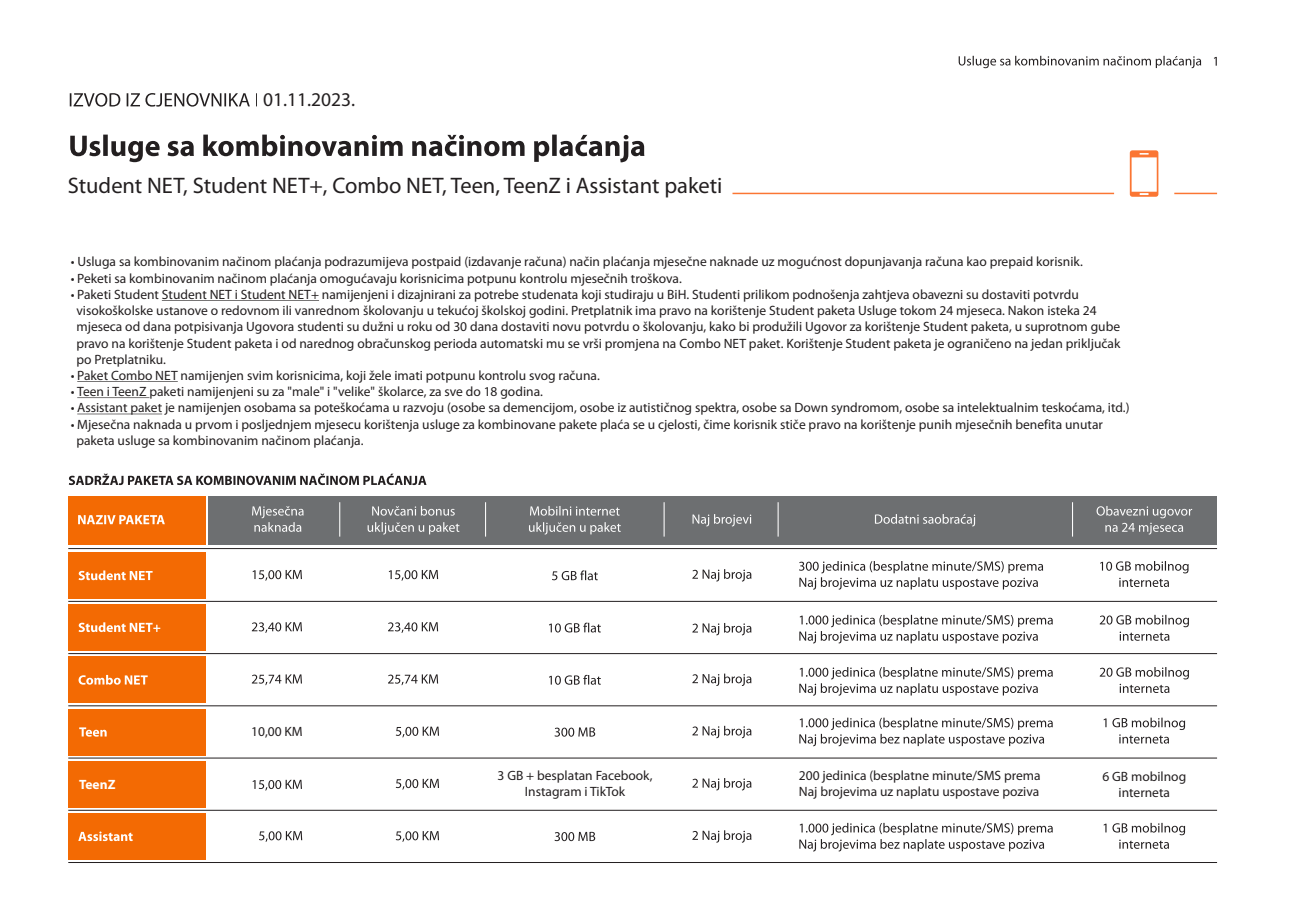
<style>
.page{position:relative;width:1290px;height:920px;background:#fff}
.page>*{position:absolute;margin:0;border:0;box-sizing:border-box;transform-origin:0 0}
.t1{font:22.5px "Myriad Pro";color:#231f20}
.t2{font:19.5px "Myriad Pro";color:#231f20}
.t3{font:13.5px/16.2px "Myriad Pro";color:#231f20;text-align:center}
.t4{font:700 13.5px "Myriad Pro";color:#fff}
.s1{font-weight:900}
</style>
<div class="page">
<hr style="left:162px;top:300px;width:157px;height:1px;background:#231f20">
<hr style="left:77px;top:381px;width:101px;height:1px;background:#231f20">
<hr style="left:77px;top:397px;width:72px;height:1px;background:#231f20">
<hr style="left:77px;top:414px;width:85px;height:1px;background:#231f20">
<div style="left:68px;top:496px;width:138px;height:49px;background:#f36a03"></div>
<div style="left:209px;top:496px;width:1008px;height:49px;background:#6d6f71"></div>
<svg style="left:70px;top:135px;width:574px;height:27px"></svg>
<svg style="left:70px;top:93px;width:187px;height:14px"></svg>
<svg style="left:78px;top:515px;width:87px;height:9px"></svg>
<svg style="left:252px;top:506px;width:52px;height:26px"></svg>
<hr style="left:732px;top:193px;width:382px;height:1px;background:#fb7633">
<hr style="left:1174px;top:193px;width:43px;height:1px;background:#fb7633">
<svg style="left:1214px;top:57px;width:3px;height:9px"></svg>
<svg style="left:1130px;top:150px;width:28px;height:47px"></svg>
<svg style="left:959px;top:56px;width:242px;height:12px"></svg>
<svg style="left:368px;top:506px;width:91px;height:29px"></svg>
<svg style="left:529px;top:506px;width:92px;height:29px"></svg>
<svg style="left:692px;top:514px;width:59px;height:12px"></svg>
<svg style="left:875px;top:514px;width:100px;height:12px"></svg>
<svg style="left:1096px;top:506px;width:96px;height:29px"></svg>
<svg style="left:799px;top:561px;width:244px;height:29px"></svg>
<div style="left:68px;top:552px;width:138px;height:46px;background:#f36a03"></div>
<div style="left:68px;top:604px;width:138px;height:47px;background:#f36a03"></div>
<div style="left:68px;top:657px;width:138px;height:46px;background:#f36a03"></div>
<div style="left:68px;top:709px;width:138px;height:46px;background:#f36a03"></div>
<div style="left:68px;top:761px;width:138px;height:46px;background:#f36a03"></div>
<hr style="left:68px;top:601px;width:1149px;height:1px;background:#231f20">
<hr style="left:68px;top:653px;width:1149px;height:1px;background:#231f20">
<hr style="left:68px;top:706px;width:1149px;height:1px;background:#231f20">
<hr style="left:68px;top:758px;width:1149px;height:1px;background:#231f20">
<hr style="left:68px;top:810px;width:1149px;height:1px;background:#231f20">
<svg style="left:79px;top:570px;width:74px;height:10px"></svg>
<svg style="left:79px;top:622px;width:81px;height:10px"></svg>
<svg style="left:79px;top:675px;width:69px;height:10px"></svg>
<svg style="left:79px;top:727px;width:28px;height:10px"></svg>
<svg style="left:253px;top:570px;width:49px;height:11px"></svg>
<hr style="left:68px;top:548px;width:1149px;height:1px;background:#231f20">
<svg style="left:1100px;top:561px;width:88px;height:26px"></svg>
<hr style="left:339px;top:502px;width:1px;height:35px;background:#fff">
<hr style="left:485px;top:502px;width:1px;height:35px;background:#fff">
<hr style="left:664px;top:502px;width:1px;height:35px;background:#fff">
<hr style="left:777px;top:502px;width:2px;height:35px;background:#fff">
<hr style="left:1072px;top:502px;width:1px;height:35px;background:#fff">
<svg style="left:799px;top:615px;width:254px;height:28px"></svg>
<svg style="left:252px;top:622px;width:50px;height:11px"></svg>
<svg style="left:1100px;top:615px;width:89px;height:26px"></svg>
<svg style="left:799px;top:667px;width:254px;height:29px"></svg>
<svg style="left:252px;top:674px;width:50px;height:11px"></svg>
<svg style="left:1100px;top:667px;width:89px;height:26px"></svg>
<svg style="left:799px;top:718px;width:254px;height:28px"></svg>
<svg style="left:1103px;top:718px;width:82px;height:26px"></svg>
<svg style="left:69px;top:474px;width:357px;height:11px"></svg>
<div style="left:68px;top:813px;width:138px;height:47px;background:#f36a03"></div>
<hr style="left:68px;top:862px;width:1149px;height:1px;background:#231f20">
<svg style="left:78px;top:831px;width:55px;height:10px"></svg>
<svg style="left:799px;top:823px;width:254px;height:28px"></svg>
<svg style="left:259px;top:831px;width:43px;height:11px"></svg>
<svg style="left:389px;top:570px;width:49px;height:11px"></svg>
<svg style="left:388px;top:622px;width:50px;height:11px"></svg>
<svg style="left:388px;top:674px;width:50px;height:11px"></svg>
<svg style="left:396px;top:727px;width:43px;height:10px"></svg>
<svg style="left:396px;top:779px;width:43px;height:11px"></svg>
<svg style="left:396px;top:831px;width:43px;height:11px"></svg>
<svg style="left:1103px;top:823px;width:82px;height:26px"></svg>
<svg style="left:253px;top:780px;width:49px;height:11px"></svg>
<svg style="left:552px;top:570px;width:46px;height:10px"></svg>
<svg style="left:549px;top:623px;width:52px;height:9px"></svg>
<svg style="left:549px;top:675px;width:52px;height:10px"></svg>
<svg style="left:554px;top:727px;width:41px;height:10px"></svg>
<svg style="left:554px;top:832px;width:41px;height:9px"></svg>
<svg style="left:692px;top:569px;width:59px;height:13px"></svg>
<svg style="left:692px;top:674px;width:59px;height:12px"></svg>
<svg style="left:692px;top:726px;width:59px;height:12px"></svg>
<svg style="left:692px;top:778px;width:59px;height:12px"></svg>
<svg style="left:692px;top:830px;width:59px;height:13px"></svg>
<svg style="left:692px;top:623px;width:59px;height:12px"></svg>
<h2 class="t2" style="left:263px;top:92px;width:94px">01.11.2023.</h2>
<h1 class="t1" style="left:68px;top:177px;width:656px">Student NET, Student NET+, Combo NET, Teen, TeenZ i Assistant paketi</h1>
<p class="t3" style="left:71px;top:255px;width:1014px"><span class="s1">·</span> Usluga sa kombinovanim načinom plaćanja podrazumijeva postpaid (izdavanje računa) način plaćanja mjesečne naknade uz mogućnost dopunjavanja računa kao prepaid korisnik.</p>
<p class="t3" style="left:71px;top:271px;width:613px"><span class="s1">·</span> Peketi sa kombinovanim načinom plaćanja omogućavaju korisnicima potpunu kontrolu mjesečnih troškova.</p>
<p class="t3" style="left:71px;top:287px;width:1009px"><span class="s1">·</span> Paketi Student Student NET i Student NET+ namijenjeni i dizajnirani za potrebe studenata koji studiraju u BiH. Studenti prilikom podnošenja zahtjeva obavezni su dostaviti potvrdu</p>
<p class="t3" style="left:76px;top:304px;width:1022px">visokoškolske ustanove o redovnom ili vanrednom školovanju u tekućoj školskoj godini. Pretplatnik ima pravo na korištenje Student paketa Usluge tokom 24 mjeseca. Nakon isteka 24</p>
<p class="t3" style="left:76px;top:320px;width:1045px">mjeseca od dana potpisivanja Ugovora studenti su dužni u roku od 30 dana dostaviti novu potvrdu o školovanju, kako bi produžili Ugovor za korištenje Student paketa, u suprotnom gube</p>
<p class="t3" style="left:76px;top:336px;width:1045px">pravo na korištenje Student paketa i od narednog obračunskog perioda automatski mu se vrši promjena na Combo NET paket. Korištenje Student paketa je ograničeno na jedan priključak</p>
<p class="t3" style="left:76px;top:352px;width:91px">po Pretplatniku.</p>
<p class="t3" style="left:71px;top:368px;width:531px"><span class="s1">·</span> Paket Combo NET namijenjen svim korisnicima, koji žele imati potpunu kontrolu svog računa.</p>
<p class="t3" style="left:71px;top:385px;width:474px"><span class="s1">·</span> Teen i TeenZ paketi namijenjeni su za "male" i "velike" školarce, za sve do 18 godina.</p>
<p class="t3" style="left:71px;top:401px;width:1060px"><span class="s1">·</span> Assistant paket je namijenjen osobama sa poteškoćama u razvoju (osobe sa demencijom, osobe iz autističnog spektra, osobe sa Down syndromom, osobe sa intelektualnim teskoćama, itd.)</p>
<p class="t3" style="left:71px;top:417px;width:1034px"><span class="s1">·</span> Mjesečna naknada u prvom i posljednjem mjesecu korištenja usluge za kombinovane pakete plaća se u cjelosti, čime korisnik stiče pravo na korištenje punih mjesečnih benefita unutar</p>
<p class="t3" style="left:76px;top:433px;width:289px">paketa usluge sa kombinovanim načinom plaćanja.</p>
<p class="t3" style="left:251px;top:724px;width:53px">10,00 KM</p>
<p class="t4" style="left:79px;top:779px;width:38px">TeenZ</p>
<p class="t3" style="left:498px;top:768px;width:157px">3 GB + besplatan Facebook,<br>Instagram i TikTok</p>
<p class="t3" style="left:799px;top:768px;width:243px;text-align:left">200 jedinica (besplatne minute/SMS prema<br>Naj brojevima uz naplatu uspostave poziva</p>
<p class="t3" style="left:1102px;top:769px;width:85px">6 GB mobilnog interneta</p>
</div>
